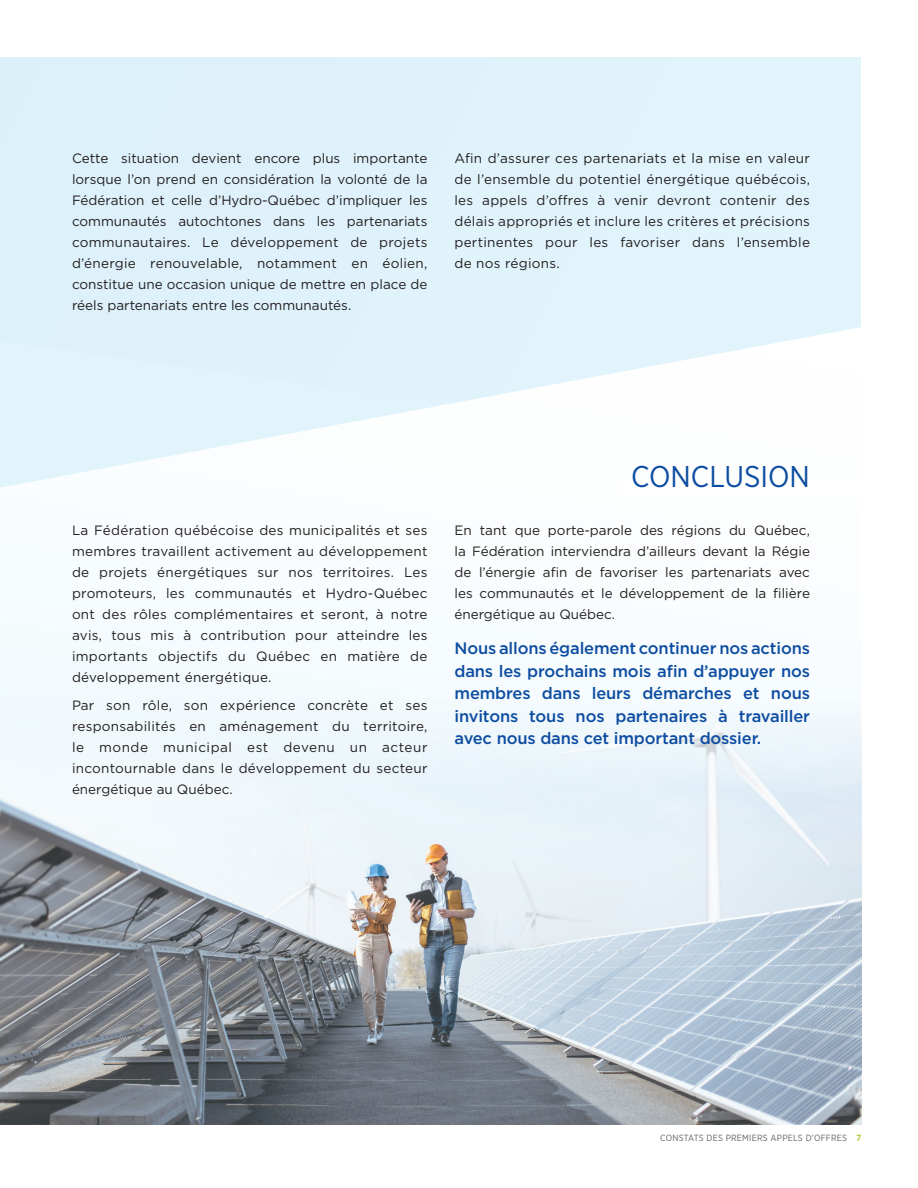
<style>
.page{position:relative;width:918px;height:1188px;background:#fff}
.page>*{position:absolute;margin:0;border:0;box-sizing:border-box;transform-origin:0 0}
.Titre_droite{font:30px "Gotham Narrow";color:#0d4da1}
.Intro{font:500 16.5px/22.5px "Gotham";letter-spacing:-.01em;color:#0d4da1;text-align:justify}
.Tx_courant{font:13.5px/21px "Gotham";color:#231f20;text-align:justify}
.t1{font:9px "Gotham Narrow";letter-spacing:.025em;color:#636366}
.s1{font-weight:700;color:#a6ce39}
</style>
<div class="page">
<svg style="left:0;top:463px;width:255px;height:203px"></svg>
<svg style="left:0;top:57px;width:861px;height:406px;background:#e3f4fb"></svg>
<img style="left:0;top:666px;width:861px;height:459px">
<p class="Tx_courant" style="left:72px;top:147px;width:357px">Cette situation devient encore plus importante lorsque l’on prend en considération la volonté de la Fédération et celle d’Hydro-Québec d’impliquer les communautés autochtones dans les partenariats communautaires. Le développement de projets d’énergie renouvelable, notamment en éolien, constitue une occasion unique de mettre en place de réels partenariats entre les communautés.</p>
<p class="Tx_courant" style="left:454px;top:147px;width:357px">Afin d’assurer ces partenariats et la mise en valeur de l’ensemble du potentiel énergétique québécois, les appels d’offres à venir devront contenir des délais appropriés et inclure les critères et précisions pertinentes pour les favoriser dans l’ensemble de nos régions.</p>
<p class="Tx_courant" style="left:72px;top:519px;width:357px">La Fédération québécoise des municipalités et ses membres travaillent activement au développement de projets énergétiques sur nos territoires. Les promoteurs, les communautés et Hydro-Québec ont des rôles complémentaires et seront, à notre avis, tous mis à contribution pour atteindre les importants objectifs du Québec en matière de développement énergétique.</p>
<p class="Tx_courant" style="left:72px;top:694px;width:357px">Par son rôle, son expérience concrète et ses responsabilités en aménagement du territoire, le monde municipal est devenu un acteur incontournable dans le développement du secteur énergétique au Québec.</p>
<p class="Titre_droite" style="left:631px;top:457px;width:180px">CONCLUSION</p>
<p class="Tx_courant" style="left:454px;top:519px;width:357px">En tant que porte-parole des régions du Québec, la Fédération interviendra d’ailleurs devant la Régie de l’énergie afin de favoriser les partenariats avec les communautés et le développement de la filière énergétique au Québec.</p>
<p class="Intro" style="left:454px;top:637px;width:357px">Nous allons également continuer nos actions dans les prochains mois afin d’appuyer nos membres dans leurs démarches et nous invitons tous nos partenaires à travailler avec nous dans cet important dossier.</p>
<p class="t1" style="left:660px;top:1132px;width:203px">CONSTATS DES PREMIERS APPELS D’OFFRES <span class="s1">7</span></p>
</div>
